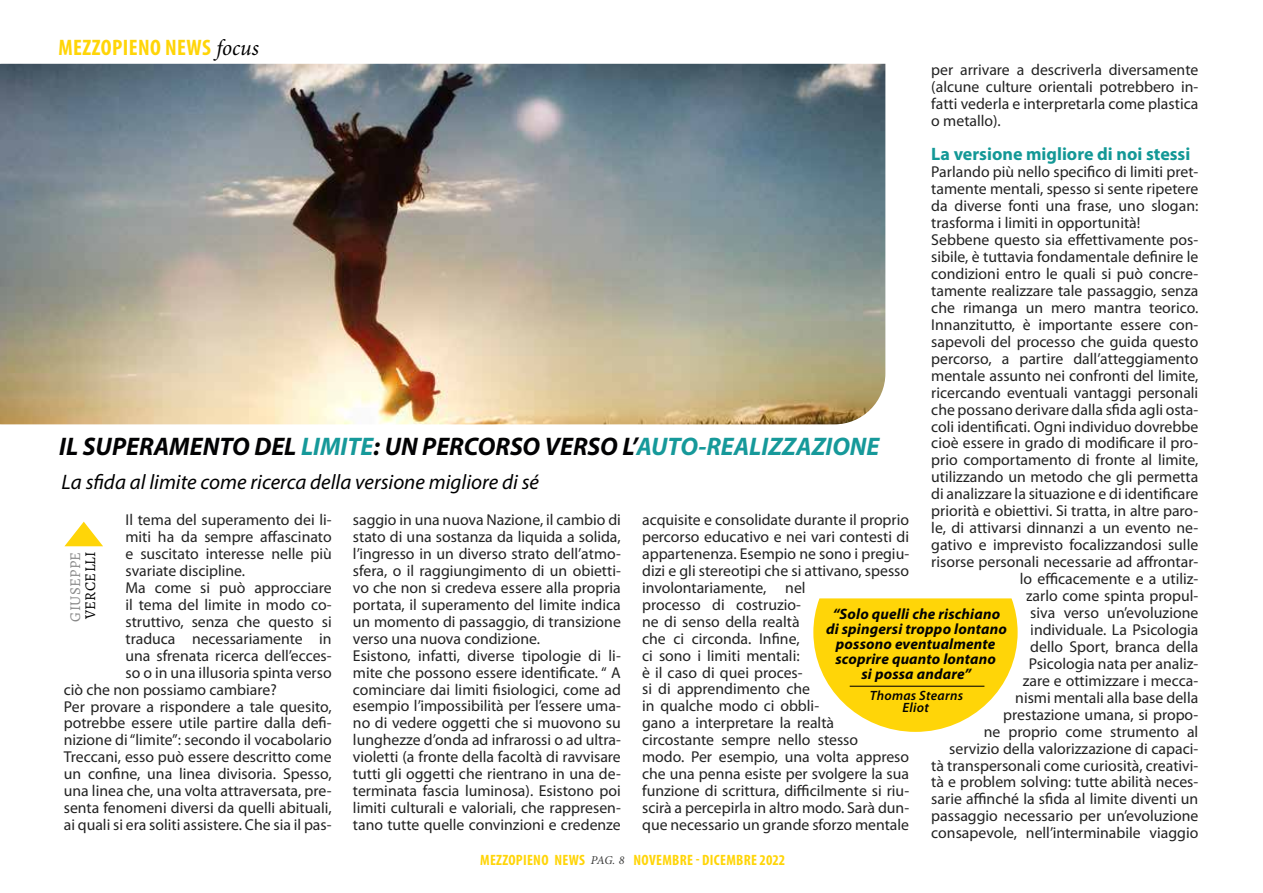
<style>
.page{position:relative;width:1263px;height:893px;background:#fff}
.page>*{position:absolute;margin:0;border:0;box-sizing:border-box;transform-origin:0 0}
.t1{font:italic 700 25.5px "Myriad Pro";color:#020203}
.t2{font:700 condensed 22.5px "Myriad Pro";letter-spacing:.02em;color:#ffd508}
.t3{font:italic 21px "Myriad Pro";color:#000}
.t4{font:700 18px "Myriad Pro";color:#139896}
.t5{font:15.75px/17px "Myriad Pro";color:#222}
.t6{font:italic 700 15px/15px "Myriad Pro";letter-spacing:.01em;color:#020203;text-align:center}
.t7{font:700 condensed 15px "Myriad Pro";letter-spacing:.02em;color:#ffd508}
.t8{font:15px "Alegreya";letter-spacing:.02em;color:#878787}
.t9{font:15px "Alegreya";letter-spacing:.01em;color:#000}
.t10{font:italic 600 13.5px/12px "Myriad Pro";letter-spacing:.02em;color:#020203;text-align:center}
.s1{font-family:"Minion Pro";font-weight:400;font-style:italic;font-stretch:normal;color:#000}
.s2{color:#030304}
.s3{color:#16999a}
.s4{font-family:"Minion Pro";font-weight:400;font-style:italic;font-stretch:normal;font-size:12px;color:#3c3c3b}
</style>
<div class="page">
<svg style="left:64px;top:522px;width:39px;height:24px"></svg>
<img style="left:0;top:64px;width:885px;height:360px">
<svg style="left:813px;top:598px;width:205px;height:134px"></svg>
<hr style="left:850px;top:686px;width:134px;height:1px;background:#020203">
<h2 class="t2" style="left:58px;top:34px;width:202px">MEZZOPIENO NEWS <span class="s1">focus</span></h2>
<p class="t5" style="left:931px;top:61px;width:269px;text-align:justify">per arrivare a descriverla diversamente (alcune culture orientali potrebbero in&shy;fatti vederla e interpretarla come plastica o metallo).</p>
<p class="t4" style="left:931px;top:143px;width:261px">La versione migliore di noi stessi</p>
<p class="t5" style="left:931px;top:163px;width:268px">Parlando più nello specifico di limiti pret-</p>
<p class="t5" style="left:931px;top:180px;width:268px">tamente mentali, spesso si sente ripetere</p>
<p class="t5" style="left:931px;top:197px;width:269px">da diverse fonti una frase, uno slogan:</p>
<p class="t5" style="left:931px;top:214px;width:211px">trasforma i limiti in opportunità!</p>
<p class="t5" style="left:931px;top:231px;width:268px">Sebbene questo sia effettivamente pos-</p>
<p class="t5" style="left:931px;top:248px;width:269px">sibile, è tuttavia fondamentale definire le</p>
<p class="t5" style="left:931px;top:265px;width:268px">condizioni entro le quali si può concre-</p>
<p class="t5" style="left:931px;top:282px;width:269px">tamente realizzare tale passaggio, senza</p>
<p class="t5" style="left:931px;top:299px;width:269px">che rimanga un mero mantra teorico.</p>
<p class="t5" style="left:931px;top:316px;width:269px">Innanzitutto, è importante essere con-</p>
<p class="t5" style="left:931px;top:333px;width:268px">sapevoli del processo che guida questo</p>
<p class="t5" style="left:931px;top:350px;width:269px">percorso, a partire dall’atteggiamento</p>
<p class="t5" style="left:931px;top:367px;width:268px">mentale assunto nei confronti del limite,</p>
<p class="t5" style="left:931px;top:384px;width:269px">ricercando eventuali vantaggi personali</p>
<p class="t5" style="left:931px;top:401px;width:268px">che possano derivare dalla sfida agli osta-</p>
<p class="t5" style="left:931px;top:417px;width:268px">coli identificati. Ogni individuo dovrebbe</p>
<p class="t5" style="left:931px;top:434px;width:268px">cioè essere in grado di modificare il pro-</p>
<p class="t5" style="left:931px;top:451px;width:269px">prio comportamento di fronte al limite,</p>
<p class="t5" style="left:931px;top:468px;width:269px">utilizzando un metodo che gli permetta</p>
<p class="t5" style="left:931px;top:485px;width:268px">di analizzare la situazione e di identificare</p>
<p class="t5" style="left:931px;top:502px;width:268px">priorità e obiettivi. Si tratta, in altre paro-</p>
<p class="t5" style="left:931px;top:519px;width:268px">le, di attivarsi dinnanzi a un evento ne-</p>
<p class="t5" style="left:931px;top:536px;width:268px">gativo e imprevisto focalizzandosi sulle</p>
<p class="t5" style="left:931px;top:553px;width:268px">risorse personali necessarie ad affrontar-</p>
<p class="t5" style="left:1020px;top:570px;width:180px">lo efficacemente e a utiliz-</p>
<p class="t5" style="left:1026px;top:587px;width:174px">zarlo come spinta propul-</p>
<p class="t5" style="left:1030px;top:604px;width:170px">siva verso un’evoluzione</p>
<p class="t5" style="left:1030px;top:621px;width:169px">individuale. La Psicologia</p>
<p class="t5" style="left:1030px;top:638px;width:169px">dello Sport, branca della</p>
<p class="t5" style="left:1029px;top:655px;width:171px">Psicologia nata per analiz-</p>
<p class="t5" style="left:1023px;top:672px;width:177px">zare e ottimizzare i mecca-</p>
<p class="t5" style="left:1015px;top:689px;width:185px">nismi mentali alla base della</p>
<p class="t5" style="left:1003px;top:706px;width:197px">prestazione umana, si propo-</p>
<p class="t5" style="left:984px;top:723px;width:216px">ne proprio come strumento al</p>
<p class="t5" style="left:949px;top:739px;width:250px">servizio della valorizzazione di capaci-</p>
<p class="t5" style="left:931px;top:756px;width:268px">tà transpersonali come curiosità, creativi-</p>
<p class="t5" style="left:931px;top:773px;width:268px">tà e problem solving: tutte abilità neces-</p>
<p class="t5" style="left:931px;top:790px;width:269px">sarie affinché la sfida al limite diventi un</p>
<p class="t5" style="left:931px;top:807px;width:268px">passaggio necessario per un’evoluzione</p>
<p class="t5" style="left:931px;top:824px;width:269px">consapevole, nell’interminabile viaggio</p>
<h1 class="t1" style="left:59px;top:430px;width:822px">IL SUPERAMENTO <span class="s2">D</span>EL <span class="s3">LIMITE</span>: UN PERCORSO VERSO L’<span class="s3">AUTO-REALIZZAZIONE</span></h1>
<h3 class="t3" style="left:62px;top:469px;width:479px">La sfida al limite come ricerca della versione migliore di sé</h3>
<p class="t5" style="left:353px;top:511px;width:269px">saggio in una nuova Nazione, il cambio di stato di una sostanza da liquida a solida, l’ingresso in un diverso strato dell’atmo&shy;sfera, o il raggiungimento di un obietti&shy;vo che non si credeva essere alla propria portata, il superamento del limite indica un momento di passaggio, di transizione verso una nuova condizione.<br>Esistono, infatti, diverse tipologie di li&shy;mite che possono essere identificate. “ A cominciare dai limiti fisiologici, come ad esempio l’impossibilità per l’essere uma&shy;no di vedere oggetti che si muovono su lunghezze d’onda ad infrarossi o ad ultra&shy;violetti (a fronte della facoltà di ravvisare tutti gli oggetti che rientrano in una de&shy;terminata fascia luminosa). Esistono poi limiti culturali e valoriali, che rappresen&shy;tano tutte quelle convinzioni e credenze</p>
<p class="t5" style="left:642px;top:511px;width:269px">acquisite e consolidate durante il proprio percorso educativo e nei vari contesti di appartenenza. Esempio ne sono i pregiu&shy;dizi e gli stereotipi che si attivano, spesso involontariamente, nel<br>processo di costruzio-<br>ne di senso della realtà<br>che ci circonda. Infine,<br>ci sono i limiti mentali:<br>è il caso di quei proces-<br>si di apprendimento che<br>in qualche modo ci obbli-<br>gano a interpretare la realtà circostante sempre nello stesso<br>modo. Per esempio, una volta appreso che una penna esiste per svolgere la sua funzione di scrittura, difficilmente si riu&shy;scirà a percepirla in altro modo. Sarà dun&shy;que necessario un grande sforzo mentale</p>
<p class="t5" style="left:125px;top:511px;width:208px">Il tema del superamento dei li-</p>
<p class="t5" style="left:125px;top:528px;width:208px">miti ha da sempre affascinato</p>
<p class="t5" style="left:125px;top:545px;width:208px">e suscitato interesse nelle più</p>
<p class="t5" style="left:125px;top:562px;width:121px">svariate discipline.</p>
<p class="t5" style="left:125px;top:579px;width:208px">Ma come si può approcciare</p>
<p class="t5" style="left:125px;top:596px;width:208px">il tema del limite in modo co-</p>
<p class="t5" style="left:125px;top:613px;width:208px">struttivo, senza che questo si</p>
<p class="t5" style="left:125px;top:630px;width:208px">traduca necessariamente in</p>
<p class="t5" style="left:125px;top:647px;width:208px">una sfrenata ricerca dell’ecces-</p>
<p class="t5" style="left:125px;top:664px;width:208px">so o in una illusoria spinta verso</p>
<p class="t5" style="left:64px;top:680px;width:214px">ciò che non possiamo cambiare?</p>
<p class="t5" style="left:64px;top:697px;width:269px">Per provare a rispondere a tale quesito,</p>
<p class="t5" style="left:64px;top:714px;width:269px">potrebbe essere utile partire dalla defi-</p>
<p class="t5" style="left:64px;top:731px;width:269px">nizione di “limite”: secondo il vocabolario</p>
<p class="t5" style="left:64px;top:748px;width:269px">Treccani, esso può essere descritto come</p>
<p class="t5" style="left:64px;top:765px;width:269px">un confine, una linea divisoria. Spesso,</p>
<p class="t5" style="left:64px;top:782px;width:269px">una linea che, una volta attraversata, pre-</p>
<p class="t5" style="left:64px;top:799px;width:269px">senta fenomeni diversi da quelli abituali,</p>
<p class="t5" style="left:64px;top:816px;width:269px">ai quali si era soliti assistere. Che sia il pas-</p>
<p class="t8" style="left:66px;top:622px;width:71px;rotate:-90deg">GIUSEPPE</p>
<p class="t9" style="left:81px;top:619px;width:69px;rotate:-90deg">VERCELLI</p>
<p class="t6" style="left:826px;top:606px;width:182px">“Solo quelli che rischiano di spingersi troppo lontano possono eventualmente scoprire quanto lontano<br>si possa andare”</p>
<p class="t10" style="left:870px;top:689px;width:95px">Thomas Stearns<br>Eliot</p>
<p class="t7" style="left:480px;top:851px;width:146px">MEZZOPIENO NEWS <span class="s4">PAG. 8</span></p>
<p class="t7" style="left:633px;top:851px;width:153px">NOVEMBRE - DICEMBRE 2022</p>
</div>
